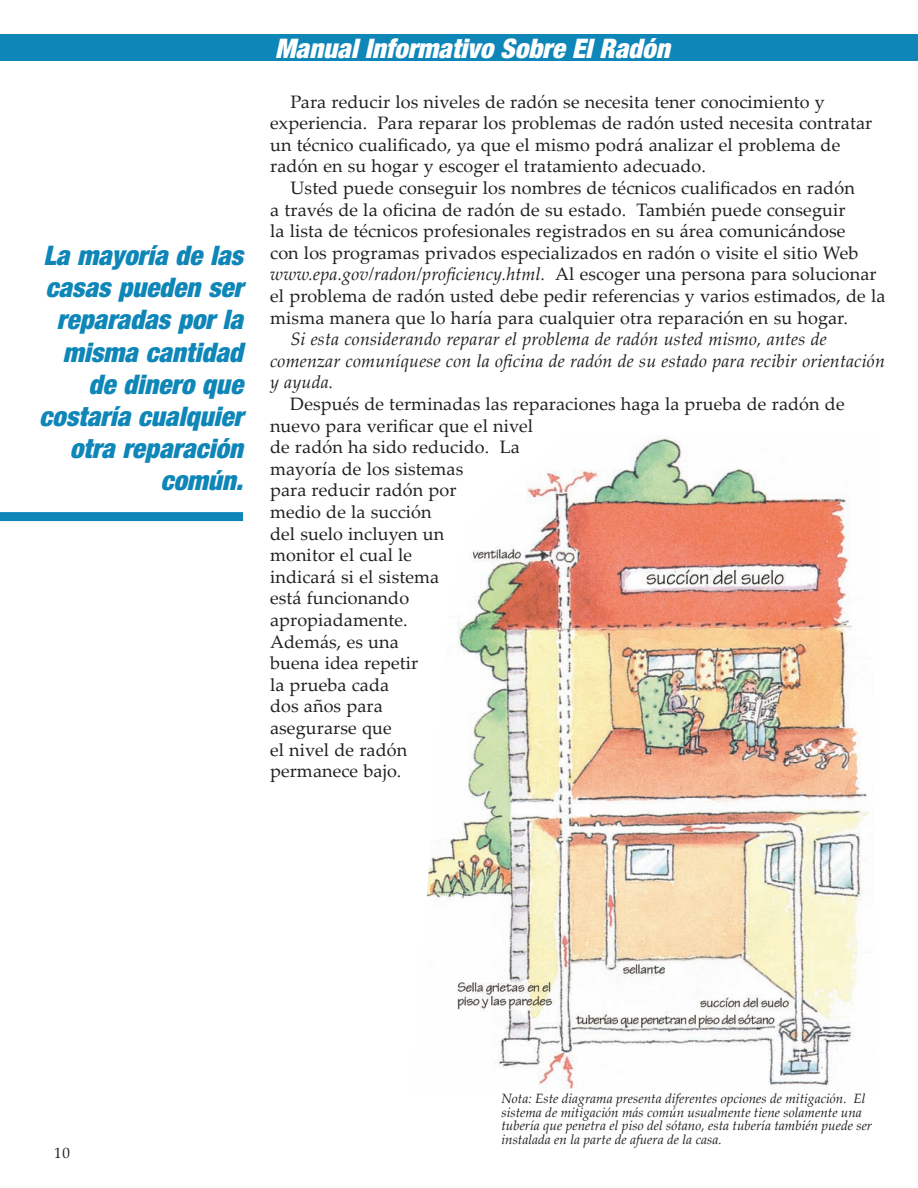
<style>
.page{position:relative;width:918px;height:1188px;background:#fff}
.page>*{position:absolute;margin:0;border:0;box-sizing:border-box;transform-origin:0 0}
.t1{font:italic 900 condensed 27px/32.2px "Helvetica Neue";color:#0f86b8;text-align:right}
.t2{font:italic 900 condensed 27px "Helvetica Neue";color:#fff}
.t3{font:18px/21.6px "Palatino Linotype";letter-spacing:.005em;color:#231f20}
.t4{font:italic 18px/21.6px "Palatino Linotype";letter-spacing:.005em;color:#231f20}
.t5{font:15px "Palatino Linotype";color:#231f20}
.t6{font:italic 13.5px/13.5px "Palatino Linotype";color:#231f20}
.s1{font-style:italic}
</style>
<div class="page">
<div style="left:0;top:34px;width:918px;height:27px;background:#0f86b8"></div>
<img style="left:426px;top:435px;width:443px;height:654px">
<div style="left:0;top:512px;width:243px;height:9px;background:#0f86b8"></div>
<h1 class="t1" style="left:39px;top:239px;width:207px">La mayoría de las casas pueden ser reparadas por la misma cantidad de dinero que costaría cualquier otra reparación común.</h1>
<h1 class="t2" style="left:275px;top:31px;width:398px">Manual Informativo Sobre El Radón</h1>
<p class="t3" style="left:270px;top:90px;width:604px;text-indent:20px">Para reducir los niveles de radón se necesita tener conocimiento y experiencia. Para reparar los problemas de radón usted necesita contratar un técnico cualificado, ya que el mismo podrá analizar el problema de radón en su hogar y escoger el tratamiento adecuado.</p>
<p class="t3" style="left:270px;top:176px;width:617px;text-indent:20px">Usted puede conseguir los nombres de técnicos cualificados en radón<br>a través de la oficina de radón de su estado. También puede conseguir<br>la lista de técnicos profesionales registrados en su área comunicándose<br>con los programas privados especializados en radón o visite el sitio Web <span class="s1">www.epa.gov/radon/proficiency.html.</span> Al escoger una persona para solucionar el problema de radón usted debe pedir referencias y varios estimados, de la misma manera que lo haría para cualquier otra reparación en su hogar.</p>
<p class="t4" style="left:270px;top:328px;width:616px;text-indent:20px">Si esta considerando reparar el problema de radón usted mismo, antes de comenzar comuníquese con la oficina de radón de su estado para recibir orientación y ayuda.</p>
<p class="t3" style="left:270px;top:392px;width:576px;text-indent:20px">Después de terminadas las reparaciones haga la prueba de radón de nuevo para verificar que el nivel<br>de radón ha sido reducido. La<br>mayoría de los sistemas<br>para reducir radón por<br>medio de la succión<br>del suelo incluyen un<br>monitor el cual le<br>indicará si el sistema<br>está funcionando<br>apropiadamente.<br>Además, es una<br>buena idea repetir<br>la prueba cada<br>dos años para<br>asegurarse que<br>el nivel de radón<br>permanece bajo.</p>
<p class="t5" style="left:54px;top:1143px;width:17px">10</p>
<p class="t6" style="left:501px;top:1091px;width:372px">Nota: Este diagrama presenta diferentes opciones de mitigación. El sistema de mitigación más común usualmente tiene solamente una tubería que penetra el piso del sótano, esta tubería también puede ser instalada en la parte de afuera de la casa.</p>
</div>
